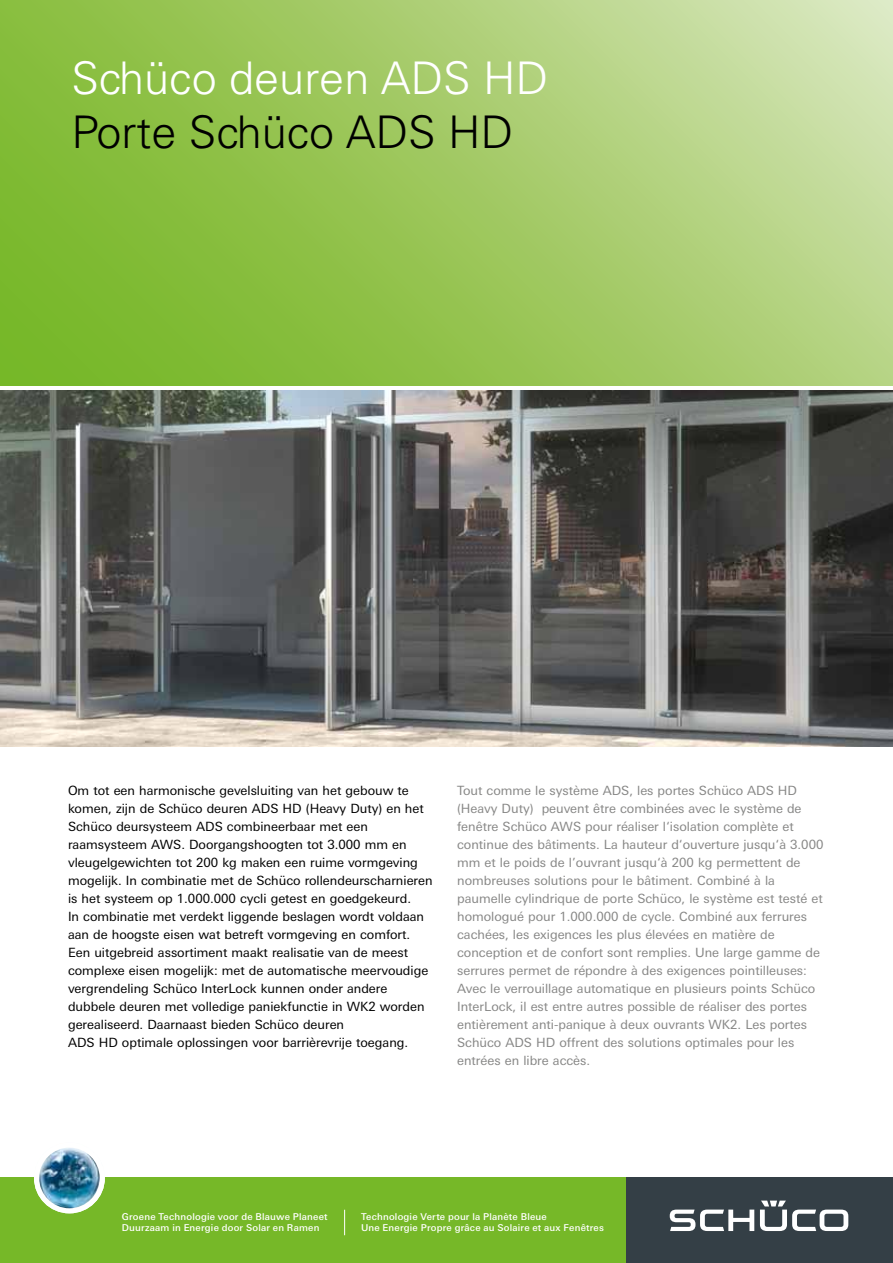
<style>
.page{position:relative;width:893px;height:1263px;background:#fff}
.page>*{position:absolute;margin:0;border:0;box-sizing:border-box;transform-origin:0 0}
.t1{font:300 45px "Univers LT Std";color:#fff}
.t2{font:300 45px "Univers LT Std";color:#000}
.t3{font:12.75px/18px "LT Univers Basic";color:#878786}
.t4{font:12.75px/18px "LT Univers Basic";color:#000}
.t5{font:500 9.45px/11.2px "LT Univers Basic";letter-spacing:.02em;color:#fff}
</style>
<div class="page">
<div style="left:625px;top:1178px;width:268px;height:85px;background:#343f46"></div>
<div style="left:0;top:1178px;width:625px;height:85px;background:#76b828"></div>
<svg style="left:0;top:0;width:893px;height:386px;background:#a0c963"></svg>
<img style="left:0;top:391px;width:893px;height:355px">
<img style="left:34px;top:1142px;width:71px;height:71px;border-radius:35px">
<div style="left:34px;top:1142px;width:71px;height:71px;border:5px solid #fff;border-radius:50%"></div>
<svg style="left:670px;top:1200px;width:178px;height:31px"></svg>
<svg style="left:344px;top:1210px;width:1px;height:25px"></svg>
<h1 class="t1" style="left:71px;top:51px;width:478px">Schüco deuren ADS HD</h1>
<h1 class="t2" style="left:71px;top:105px;width:443px">Porte Schüco ADS HD</h1>
<p class="t4" style="left:68px;top:781px;width:366px">Om tot een harmonische gevelsluiting van het gebouw te komen, zijn de Schüco deuren ADS HD (Heavy Duty) en het Schüco deursysteem ADS combineerbaar met een raamsysteem AWS. Doorgangshoogten tot 3.000 mm en vleugelgewichten tot 200 kg maken een ruime vormgeving mogelijk. In combinatie met de Schüco rollendeurscharnieren is het systeem op 1.000.000 cycli getest en goedgekeurd.<br>In combinatie met verdekt liggende beslagen wordt voldaan aan de hoogste eisen wat betreft vormgeving en comfort.<br>Een uitgebreid assortiment maakt realisatie van de meest complexe eisen mogelijk: met de automatische meervoudige vergrendeling Schüco InterLock kunnen onder andere dubbele deuren met volledige paniekfunctie in WK2 worden gerealiseerd. Daarnaast bieden Schüco deuren<br>ADS HD optimale oplossingen voor barrièrevrije toegang.</p>
<p class="t3" style="left:457px;top:781px;width:368px">Tout comme le système ADS, les portes Schüco ADS HD (Heavy Duty) peuvent être combinées avec le système de fenêtre Schüco AWS pour réaliser l‘isolation complète et continue des bâtiments. La hauteur d‘ouverture jusqu‘à 3.000 mm et le poids de l’ouvrant jusqu‘à 200 kg permettent de nombreuses solutions pour le bâtiment. Combiné à la paumelle cylindrique de porte Schüco, le système est testé et homologué pour 1.000.000 de cycle. Combiné aux ferrures cachées, les exigences les plus élevées en matière de conception et de confort sont remplies. Une large gamme de serrures permet de répondre à des exigences pointilleuses:<br>Avec le verrouillage automatique en plusieurs points Schüco InterLock, il est entre autres possible de réaliser des portes entièrement anti-panique à deux ouvrants WK2. Les portes Schüco ADS HD offrent des solutions optimales pour les entrées en libre accès.</p>
<p class="t5" style="left:122px;top:1211px;width:207px">Groene Technologie voor de Blauwe Planeet<br>Duurzaam in Energie door Solar en Ramen</p>
<p class="t5" style="left:361px;top:1211px;width:244px">Technologie Verte pour la Planète Bleue<br>Une Energie Propre grâce au Solaire et aux Fenêtres</p>
</div>
